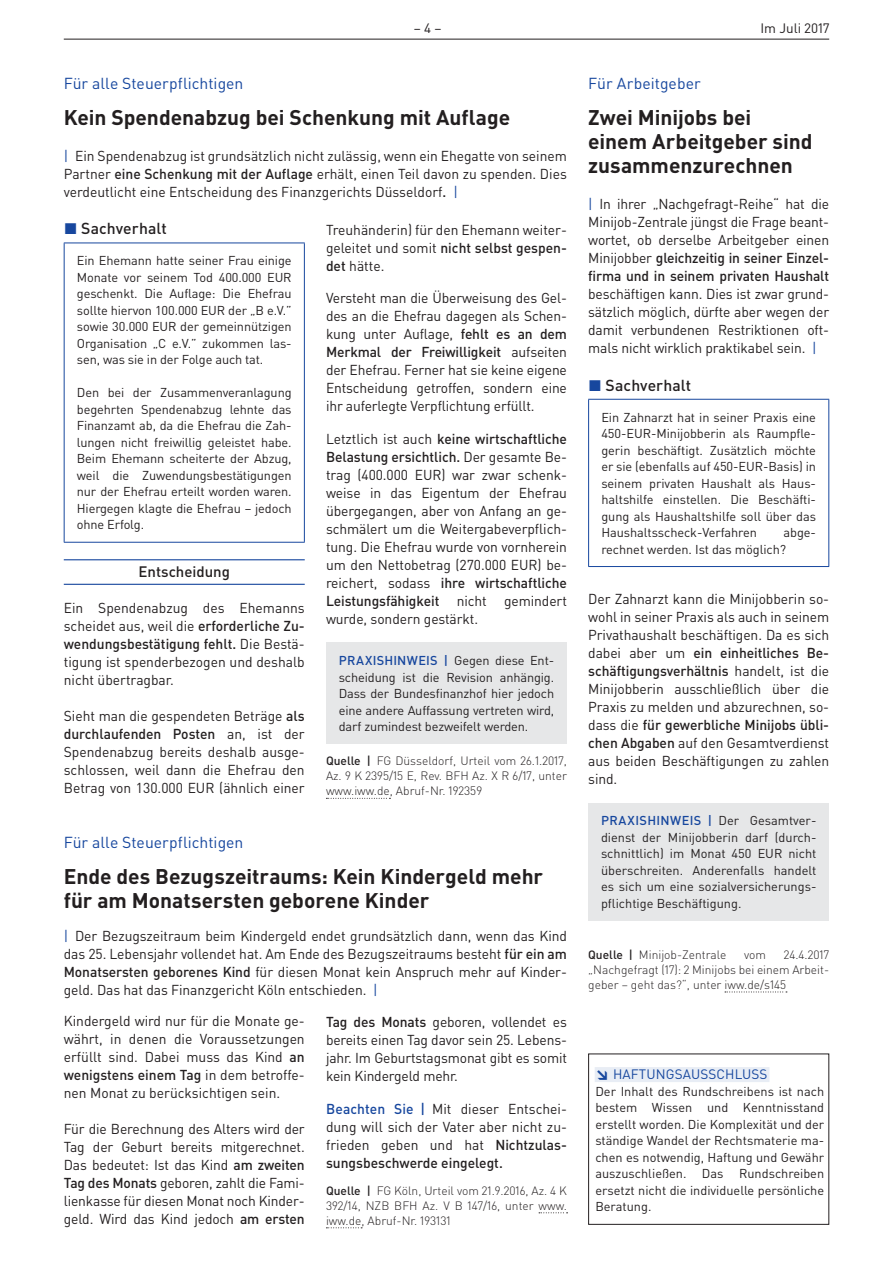
<style>
.page{position:relative;width:893px;height:1263px;background:#fff}
.page>*{position:absolute;margin:0;border:0;box-sizing:border-box;transform-origin:0 0}
.t1{font:700 21px/24px "DIN Pro";letter-spacing:-.005em;color:#231f20}
.t2{font:15.75px "DIN Pro";color:#17479e}
.t3{font:500 15.75px "DIN Pro";letter-spacing:.005em;color:#231f20}
.t4{font:500 15px "DIN Pro";color:#231f20}
.t5{font:14.25px/18px "DIN Pro";letter-spacing:-.005em;color:#231f20;text-align:justify}
.t6{font:13.5px "DIN Pro";letter-spacing:.01em;color:#17479e}
.t7{font:13.5px "DIN Pro";color:#231f20}
.t8{font:12.75px/16.5px "DIN Pro";letter-spacing:-.01em;color:#231f20;text-align:justify}
.t9{font:300 12px/15px "DIN Pro";color:#231f20;text-align:justify}
.s1{color:#17479e}
.s2{font-weight:500}
.s3{font-weight:500;color:#17479e}
.s4{font-weight:900}
</style>
<div class="page">
<hr style="left:64px;top:39px;width:765px;height:1px;background:#231f20">
<div style="left:595px;top:1067px;width:174px;height:15px;background:#e8edf5"></div>
<div style="left:588px;top:1053px;width:241px;height:172px;border:1px solid #231f20"></div>
<hr style="left:64px;top:559px;width:241px;height:1px;background:#17479e">
<hr style="left:64px;top:584px;width:241px;height:1px;background:#17479e">
<hr style="left:64px;top:243px;width:241px;height:1px;background:#17479e">
<hr style="left:64px;top:243px;width:1px;height:299px;background:#17479e">
<hr style="left:304px;top:243px;width:1px;height:299px;background:#17479e">
<hr style="left:64px;top:542px;width:241px;height:1px;background:#17479e">
<svg style="left:326px;top:798px;width:64px;height:1px"></svg>
<div style="left:326px;top:643px;width:241px;height:101px;background:#e6e7e8"></div>
<svg style="left:725px;top:991px;width:62px;height:1px"></svg>
<hr style="left:588px;top:399px;width:241px;height:1px;background:#17479e">
<hr style="left:588px;top:400px;width:1px;height:166px;background:#17479e">
<hr style="left:828px;top:400px;width:1px;height:166px;background:#17479e">
<hr style="left:588px;top:566px;width:241px;height:1px;background:#17479e">
<div style="left:588px;top:803px;width:241px;height:118px;background:#e6e7e8"></div>
<svg style="left:539px;top:1212px;width:29px;height:1px"></svg>
<svg style="left:326px;top:1227px;width:36px;height:1px"></svg>
<p class="t7" style="left:414px;top:19px;width:29px">– 4 –</p>
<p class="t7" style="left:760px;top:19px;width:71px">Im Juli 2017</p>
<p class="t2" style="left:64px;top:73px;width:181px">Für alle Steuerpflichtigen</p>
<h1 class="t1" style="left:64px;top:105px;width:448px">Kein Spendenabzug bei Schenkung mit Auflage</h1>
<p class="t5" style="left:64px;top:147px;width:505px"><span class="s1">|</span> Ein Spendenabzug ist grundsätzlich nicht zulässig, wenn ein Ehegatte von seinem Partner <span class="s2">eine Schenkung mit der Auflage</span> erhält, einen Teil davon zu spenden. Dies verdeutlicht eine Entscheidung des Finanzgerichts Düsseldorf<span class="s2">.</span> <span class="s1">|</span></p>
<p class="t3" style="left:64px;top:218px;width:104px"><span class="s1">◼</span> Sachverhalt</p>
<p class="t8" style="left:77px;top:252px;width:216px">Ein Ehemann hatte seiner Frau einige Monate vor seinem Tod 400.000 EUR geschenkt. Die Auflage: Die Ehefrau sollte hiervon 100.000 EUR der „B e.V.” sowie 30.000 EUR der gemeinnützigen Organisation „C e.V.” zukommen las&shy;sen, was sie in der Folge auch tat.</p>
<p class="t8" style="left:77px;top:384px;width:216px">Den bei der Zusammenveranlagung begehrten Spendenabzug lehnte das Finanzamt ab, da die Ehefrau die Zah&shy;lungen nicht freiwillig geleistet habe.<br>Beim Ehemann scheiterte der Abzug, weil die Zuwendungsbestätigungen nur der Ehefrau erteilt worden waren.<br>Hiergegen klagte die Ehefrau – jedoch ohne Erfolg.</p>
<p class="t4" style="left:138px;top:562px;width:93px">Entscheidung</p>
<p class="t5" style="left:64px;top:599px;width:242px">Ein Spendenabzug des Ehemanns scheidet aus, weil die <span class="s2">erforderliche Zu&shy;wendungsbestätigung fehlt.</span> Die Bestä&shy;tigung ist spenderbezogen und deshalb nicht übertragbar.</p>
<p class="t5" style="left:64px;top:707px;width:242px">Sieht man die gespendeten Beträge <span class="s2">als durchlaufenden Posten</span> an, ist der Spendenabzug bereits deshalb ausge&shy;schlossen, weil dann die Ehefrau den Betrag von 130.000 EUR (ähnlich einer</p>
<p class="t5" style="left:326px;top:220px;width:242px">Treuhänderin) für den Ehemann weiter&shy;geleitet und somit <span class="s2">nicht selbst gespen&shy;det</span> hätte.</p>
<p class="t5" style="left:326px;top:288px;width:242px">Versteht man die Überweisung des Gel&shy;des an die Ehefrau dagegen als Schen&shy;kung unter Auflage, <span class="s2">fehlt es an dem Merkmal der Freiwilligkeit</span> aufseiten der Ehefrau. Ferner hat sie keine eigene Entscheidung getroffen, sondern eine ihr auferlegte Verpflichtung erfüllt.</p>
<p class="t5" style="left:326px;top:429px;width:242px">Letztlich ist auch <span class="s2">keine wirtschaftliche Belastung ersichtlich.</span> Der gesamte Be&shy;trag (400.000 EUR) war zwar schenk&shy;weise in das Eigentum der Ehefrau übergegangen, aber von Anfang an ge&shy;schmälert um die Weitergabeverpflich&shy;tung. Die Ehefrau wurde von vornherein um den Nettobetrag (270.000 EUR) be&shy;reichert, sodass <span class="s2">ihre wirtschaftliche Leistungsfähigkeit</span> nicht gemindert wurde, sondern gestärkt.</p>
<p class="t8" style="left:339px;top:652px;width:217px"><span class="s3">PRAXISHINWEIS |</span> Gegen diese Ent&shy;scheidung ist die Revision anhängig.<br>Dass der Bundesfinanzhof hier jedoch eine andere Auffassung vertreten wird, darf zumindest bezweifelt werden.</p>
<p class="t9" style="left:326px;top:753px;width:242px"><span class="s2">Quelle |</span> FG Düsseldorf, Urteil vom 26.1.2017, Az. 9 K 2395/15 E, Rev. BFH Az. X R 6/17, unter www.iww.de, Abruf-Nr. 192359</p>
<p class="t2" style="left:64px;top:832px;width:181px">Für alle Steuerpflichtigen</p>
<h1 class="t1" style="left:64px;top:864px;width:481px">Ende des Bezugszeitraums: Kein Kindergeld mehr für am Monatsersten geborene Kinder</h1>
<p class="t5" style="left:64px;top:927px;width:505px"><span class="s1">|</span> Der Bezugszeitraum beim Kindergeld endet grundsätzlich dann, wenn das Kind das 25. Lebensjahr vollendet hat. Am Ende des Bezugszeitraums besteht <span class="s2">für ein am Monatsersten geborenes Kind</span> für diesen Monat kein Anspruch mehr auf Kinder&shy;geld. Das hat das Finanzgericht Köln entschieden. <span class="s1">|</span></p>
<p class="t5" style="left:64px;top:1012px;width:242px">Kindergeld wird nur für die Monate ge&shy;währt, in denen die Voraussetzungen erfüllt sind. Dabei muss das Kind <span class="s2">an wenigstens einem Tag</span> in dem betroffe&shy;nen Monat zu berücksichtigen sein.</p>
<p class="t5" style="left:64px;top:1120px;width:242px">Für die Berechnung des Alters wird der Tag der Geburt bereits mitgerechnet.<br>Das bedeutet: Ist das Kind <span class="s2">am zweiten Tag des Monats</span> geboren, zahlt die Fami&shy;lienkasse für diesen Monat noch Kinder&shy;geld. Wird das Kind jedoch <span class="s2">am ersten</span></p>
<p class="t5" style="left:326px;top:1012px;width:242px"><span class="s2">Tag des Monats</span> geboren, vollendet es bereits einen Tag davor sein 25. Lebens&shy;jahr. Im Geburtstagsmonat gibt es somit kein Kindergeld mehr.</p>
<p class="t5" style="left:326px;top:1099px;width:242px"><span class="s3">Beachten Sie |</span> Mit dieser Entschei&shy;dung will sich der Vater aber nicht zu&shy;frieden geben und hat <span class="s2">Nichtzulas&shy;sungsbeschwerde eingelegt.</span></p>
<p class="t9" style="left:326px;top:1182px;width:242px"><span class="s2">Quelle |</span> FG Köln, Urteil vom 21.9.2016, Az. 4 K 392/14, NZB BFH Az. V B 147/16, unter www. iww.de, Abruf-Nr. 193131</p>
<p class="t2" style="left:588px;top:73px;width:114px">Für Arbeitgeber</p>
<h1 class="t1" style="left:588px;top:105px;width:226px">Zwei Minijobs bei einem Arbeitgeber sind zusammenzurechnen</h1>
<p class="t5" style="left:588px;top:195px;width:242px"><span class="s1">|</span> In ihrer „Nachgefragt-Reihe“ hat die Minijob-Zentrale jüngst die Frage beant&shy;wortet, ob derselbe Arbeitgeber einen Minijobber <span class="s2">gleichzeitig in seiner Einzel&shy;firma und in seinem privaten Haushalt</span></p>
<p class="t5" style="left:588px;top:285px;width:242px">beschäftigen kann. Dies ist zwar grund&shy;sätzlich möglich, dürfte aber wegen der damit verbundenen Restriktionen oft&shy;mals nicht wirklich praktikabel sein. <span class="s1">|</span></p>
<p class="t3" style="left:589px;top:374px;width:104px"><span class="s1">◼</span> Sachverhalt</p>
<p class="t8" style="left:601px;top:408px;width:216px">Ein Zahnarzt hat in seiner Praxis eine 450-EUR-Minijobberin als Raumpfle&shy;gerin beschäftigt. Zusätzlich möchte er sie (ebenfalls auf 450-EUR-Basis) in seinem privaten Haushalt als Haus&shy;haltshilfe einstellen. Die Beschäfti&shy;gung als Haushaltshilfe soll über das Haushaltsscheck-Verfahren</p>
<p class="t8" style="left:601px;top:524px;width:216px;text-indent:182px">abge&shy;rechnet werden. Ist das möglich?</p>
<p class="t5" style="left:588px;top:589px;width:242px">Der Zahnarzt kann die Minijobberin so&shy;wohl in seiner Praxis als auch in seinem Privathaushalt beschäftigen. Da es sich dabei aber um <span class="s2">ein einheitliches Be&shy;schäftigungsverhältnis</span> handelt, ist die Minijobberin ausschließlich über die Praxis zu melden und abzurechnen, so&shy;dass die <span class="s2">für gewerbliche Minijobs übli&shy;chen Abgaben</span> auf den Gesamtverdienst aus beiden Beschäftigungen zu zahlen sind.</p>
<p class="t8" style="left:601px;top:812px;width:217px"><span class="s3">PRAXISHINWEIS |</span> Der Gesamtver&shy;dienst der Minijobberin darf (durch&shy;schnittlich) im Monat 450 EUR nicht überschreiten. Anderenfalls handelt es sich um eine sozialversicherungs&shy;pflichtige Beschäftigung.</p>
<p class="t9" style="left:588px;top:947px;width:140px"><span class="s2">Quelle |</span> Minijob-Zentrale</p>
<p class="t9" style="left:744px;top:947px;width:23px">vom</p>
<p class="t9" style="left:588px;top:947px;width:242px;text-indent:195px">24.4.2017 „Nachgefragt (17): 2 Minijobs bei einem Arbeit&shy;geber – geht das?“, unter iww.de/s145</p>
<p class="t6" style="left:595px;top:1065px;width:173px"><span class="s4">↘</span> HAFTUNGSAUSSCHLUSS</p>
<p class="t8" style="left:595px;top:1082px;width:230px">Der Inhalt des Rundschreibens ist nach bestem Wissen und Kenntnisstand erstellt worden. Die Komplexität und der ständige Wandel der Rechtsmaterie ma&shy;chen es notwendig, Haftung und Gewähr auszuschließen. Das Rundschreiben ersetzt nicht die individuelle persönliche Beratung.</p>
</div>
